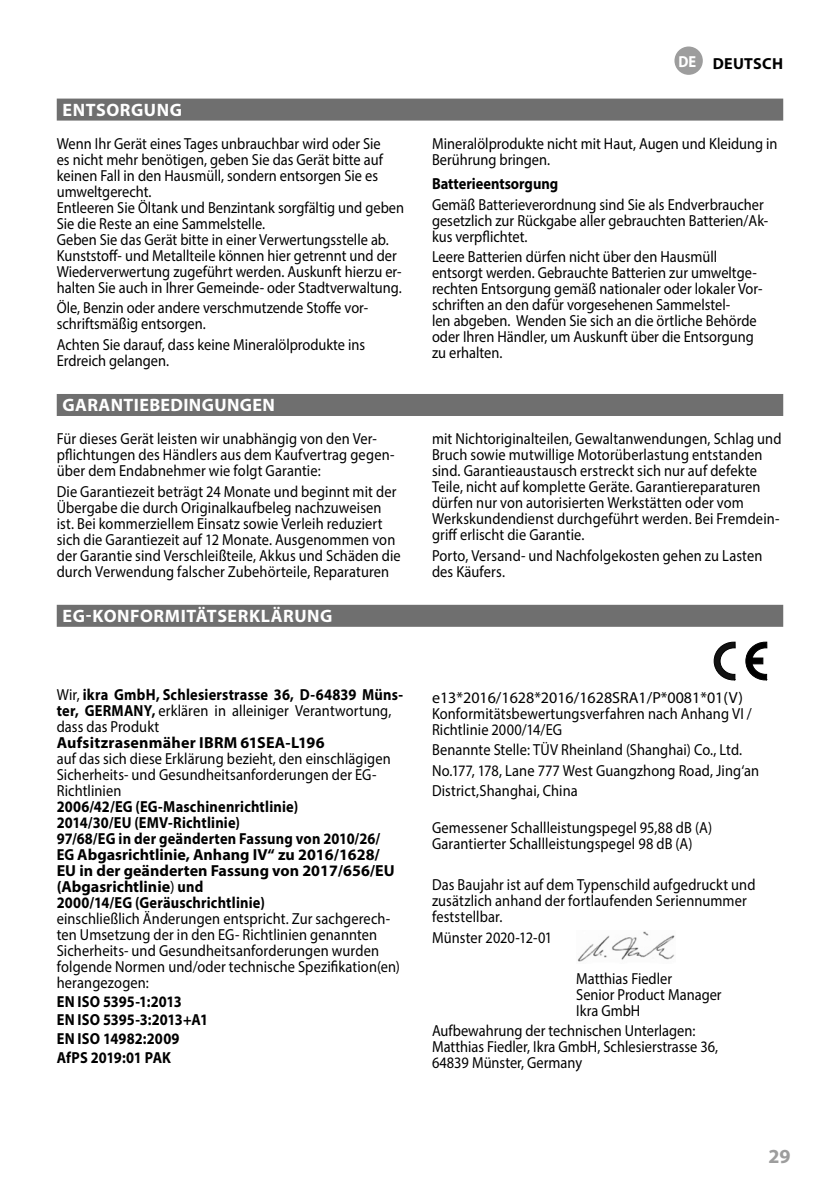
<style>
.page{position:relative;width:840px;height:1191px;background:#fff}
.page>*{position:absolute;margin:0;border:0;box-sizing:border-box;transform-origin:0 0}
.t1{font:700 20px "Myriad Pro";color:#9d9d9d}
.t2{font:700 18px "Myriad Pro";letter-spacing:.025em;color:#fff}
.t3{font:16px/16px "Myriad Pro";letter-spacing:.005em;color:#000;scale:.9 1}
.t4{font:700 16px/16px "Myriad Pro";letter-spacing:.005em;color:#000;scale:.9 1}
.t5{font:16px/16px "Myriad Pro";letter-spacing:.005em;color:#000}
.t6{font:700 16px "Myriad Pro";letter-spacing:.005em;color:#000}
.s1{font-weight:700}
.s2{font-weight:400}
.s3{color:#fff}
</style>
<div class="page">
<div style="left:57px;top:99px;width:725px;height:22px;background:#6f6f6f"></div>
<div style="left:57px;top:394px;width:725px;height:22px;background:#6f6f6f"></div>
<div style="left:57px;top:605px;width:725px;height:22px;background:#6f6f6f"></div>
<img style="left:730px;top:641px;width:38px;height:40px">
<svg style="left:745px;top:641px;width:22px;height:39px"></svg>
<div style="left:750px;top:658px;width:12px;height:6px;background:#000;border:1px solid #000"></div>
<svg style="left:713px;top:641px;width:22px;height:39px"></svg>
<img style="left:577px;top:931px;width:98px;height:31px">
<div style="left:675px;top:48px;width:26px;height:26px;background:#9d9d9d;border-radius:50%"></div>
<div style="left:674px;top:47px;width:28px;height:28px;border:2px solid #9d9d9d;border-radius:50%"></div>
<p class="t2" style="left:63px;top:98px;width:121px">ENTSORGUNG</p>
<p class="t3" style="left:57px;top:135px;width:387px">Wenn Ihr Gerät eines Tages unbrauchbar wird oder Sie<br>es nicht mehr benötigen, geben Sie das Gerät bitte auf keinen Fall in den Hausmüll, sondern entsorgen Sie es umweltgerecht.<br>Entleeren Sie Öltank und Benzintank sorgfältig und geben Sie die Reste an eine Sammelstelle.<br>Geben Sie das Gerät bitte in einer Verwertungsstelle ab.<br>Kunststoff- und Metallteile können hier getrennt und der Wiederverwertung zugeführt werden. Auskunft hierzu er&shy;halten Sie auch in Ihrer Gemeinde- oder Stadtverwaltung.</p>
<p class="t3" style="left:57px;top:299px;width:347px">Öle, Benzin oder andere verschmutzende Stoffe vor&shy;schriftsmäßig entsorgen.</p>
<p class="t3" style="left:57px;top:336px;width:344px">Achten Sie darauf, dass keine Mineralölprodukte ins<br>Erdreich gelangen.</p>
<p class="t2" style="left:63px;top:393px;width:214px">GARANTIEBEDINGUNGEN</p>
<p class="t3" style="left:57px;top:430px;width:376px">Für dieses Gerät leisten wir unabhängig von den Ver&shy;pflichtungen des Händlers aus dem Kaufvertrag gegen&shy;über dem Endabnehmer wie folgt Garantie:</p>
<p class="t3" style="left:57px;top:483px;width:383px">Die Garantiezeit beträgt 24 Monate und beginnt mit der Übergabe die durch Originalkaufbeleg nachzuweisen ist. Bei kommerziellem Einsatz sowie Verleih reduziert sich die Garantiezeit auf 12 Monate. Ausgenommen von der Garantie sind Verschleißteile, Akkus und Schäden die durch Verwendung falscher Zubehörteile, Reparaturen</p>
<p class="t2" style="left:63px;top:604px;width:271px">EG-KONFORMITÄTSERKLÄRUNG</p>
<p class="t3" style="left:57px;top:686px;width:386px">Wir, <span class="s1">ikra GmbH, Schlesierstrasse 36, D-64839 Müns&shy;ter, GERMANY,</span> erklären in alleiniger Verantwortung, dass das Produkt</p>
<p class="t6" style="left:57px;top:732px;width:269px">Aufsitzrasenmäher IBRM 61SEA-L196</p>
<p class="t3" style="left:57px;top:750px;width:372px">auf das sich diese Erklärung bezieht, den einschlägigen<br>Sicherheits- und Gesundheitsanforderungen der EG-<br>Richtlinien</p>
<p class="t4" style="left:57px;top:797px;width:377px">2006/42/EG (EG-Maschinenrichtlinie)<br>2014/30/EU (EMV-Richtlinie)<br>97/68/EG in der geänderten Fassung von 2010/26/ EG Abgasrichtlinie, Anhang IV“ zu 2016/1628/ EU in der geänderten Fassung von 2017/656/EU (Abgasrichtlinie<span class="s2">)</span> und<br>2000/14/EG (Geräuschrichtlinie)</p>
<p class="t3" style="left:57px;top:910px;width:382px">einschließlich Änderungen entspricht. Zur sachgerech&shy;ten Umsetzung der in den EG- Richtlinien genannten Sicherheits- und Gesundheitsanforderungen wurden folgende Normen und/oder technische Spezifikation(en) herangezogen:</p>
<p class="t4" style="left:57px;top:991px;width:169px;line-height:18.8px">EN ISO 5395-1:2013<br>EN ISO 5395-3:2013+A1<br>EN ISO 14982:2009<br>AfPS 2019:01 PAK</p>
<p class="t6" style="left:678px;top:53px;width:106px"><span class="s3">DE</span> DEUTSCH</p>
<p class="t3" style="left:432px;top:135px;width:385px">Mineralölprodukte nicht mit Haut, Augen und Kleidung in<br>Berührung bringen.</p>
<p class="t4" style="left:432px;top:175px;width:142px">Batterieentsorgung</p>
<p class="t3" style="left:432px;top:196px;width:375px">Gemäß Batterieverordnung sind Sie als Endverbraucher gesetzlich zur Rückgabe aller gebrauchten Batterien/Ak&shy;kus verpflichtet.</p>
<p class="t3" style="left:432px;top:249px;width:368px">Leere Batterien dürfen nicht über den Hausmüll entsorgt werden. Gebrauchte Batterien zur umweltge&shy;rechten Entsorgung gemäß nationaler oder lokaler Vor&shy;schriften an den dafür vorgesehenen Sammelstel-<br>len abgeben. Wenden Sie sich an die örtliche Behörde oder Ihren Händler, um Auskunft über die Entsorgung zu erhalten.</p>
<p class="t3" style="left:432px;top:430px;width:389px">mit Nichtoriginalteilen, Gewaltanwendungen, Schlag und Bruch sowie mutwillige Motorüberlastung entstanden sind. Garantieaustausch erstreckt sich nur auf defekte Teile, nicht auf komplette Geräte. Garantiereparaturen dürfen nur von autorisierten Werkstätten oder vom Werkskundendienst durchgeführt werden. Bei Fremdein&shy;griff erlischt die Garantie.</p>
<p class="t3" style="left:432px;top:547px;width:368px">Porto, Versand- und Nachfolgekosten gehen zu Lasten des Käufers.</p>
<p class="t5" style="left:432px;top:689px;width:321px">e13*2016/1628*2016/1628SRA1/P*0081*01(V)<br>Konformitätsbewertungsverfahren nach Anhang VI /<br>Richtlinie 2000/14/EG</p>
<p class="t3" style="left:432px;top:739px;width:365px;line-height:20.6px">Benannte Stelle: TÜV Rheinland (Shanghai) Co., Ltd.<br>No.177, 178, Lane 777 West Guangzhong Road, Jing‘an<br>District,Shanghai, China</p>
<p class="t3" style="left:432px;top:819px;width:312px">Gemessener Schallleistungspegel 95,88 dB (A)<br>Garantierter Schallleistungspegel 98 dB (A)</p>
<p class="t3" style="left:432px;top:876px;width:361px">Das Baujahr ist auf dem Typenschild aufgedruckt und zusätzlich anhand der fortlaufenden Seriennummer feststellbar.</p>
<p class="t3" style="left:432px;top:929px;width:135px">Münster 2020-12-01</p>
<p class="t3" style="left:576px;top:970px;width:163px">Matthias Fiedler<br>Senior Product Manager<br>Ikra GmbH</p>
<p class="t3" style="left:432px;top:1022px;width:319px">Aufbewahrung der technischen Unterlagen:<br>Matthias Fiedler, Ikra GmbH, Schlesierstrasse 36,<br>64839 Münster, Germany</p>
<p class="t1" style="left:768px;top:1142px;width:24px">29</p>
</div>
